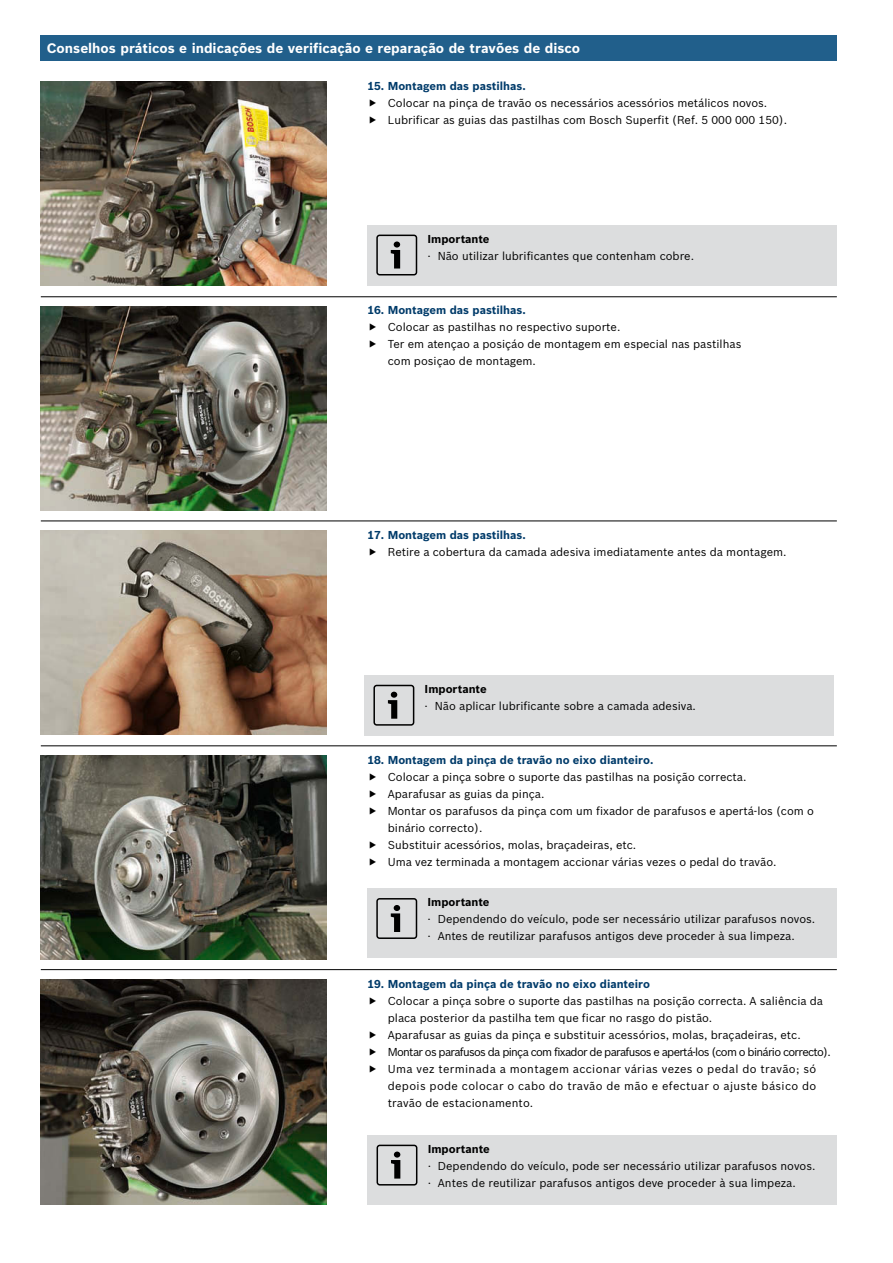
<style>
.page{position:relative;width:893px;height:1263px;background:#fff}
.page>*{position:absolute;margin:0;border:0;box-sizing:border-box;transform-origin:0 0}
.t1{font:700 13.5px "Bosch Sans";color:#fff}
.t2{font:11.25px/17px "Bosch Sans";color:#000}
.t3{font:700 11.25px "Bosch Sans";color:#003b6a}
.t4{font:700 11.25px "Bosch Sans";color:#000}
</style>
<div class="page">
<hr style="left:41px;top:969px;width:796px;height:1px;background:#000">
<hr style="left:41px;top:745px;width:796px;height:1px;background:#000">
<hr style="left:41px;top:520px;width:796px;height:1px;background:#000">
<hr style="left:41px;top:296px;width:796px;height:1px;background:#000">
<div style="left:41px;top:36px;width:795px;height:25px;background:#215f8b"></div>
<img style="left:41px;top:82px;width:285px;height:204px">
<img style="left:41px;top:306px;width:285px;height:204px">
<img style="left:41px;top:531px;width:285px;height:204px">
<img style="left:41px;top:755px;width:285px;height:204px">
<img style="left:41px;top:980px;width:286px;height:224px">
<div style="left:367px;top:888px;width:470px;height:70px;background:#dcddde"></div>
<div style="left:365px;top:675px;width:469px;height:60px;background:#dcddde"></div>
<div style="left:367px;top:225px;width:470px;height:60px;background:#dcddde"></div>
<svg style="left:391px;top:905px;width:9px;height:27px"></svg>
<div style="left:376px;top:898px;width:41px;height:41px;border:2px solid #000;border-radius:3px"></div>
<div style="left:368px;top:1135px;width:469px;height:69px;background:#dcddde"></div>
<svg style="left:391px;top:1151px;width:9px;height:27px"></svg>
<div style="left:377px;top:1145px;width:40px;height:40px;border:2px solid #000;border-radius:3px"></div>
<svg style="left:388px;top:692px;width:9px;height:27px"></svg>
<div style="left:373px;top:685px;width:41px;height:41px;border:2px solid #000;border-radius:3px"></div>
<svg style="left:391px;top:250px;width:9px;height:18px"></svg>
<div style="left:394px;top:241px;width:6px;height:7px;background:#000;border-radius:50%"></div>
<div style="left:376px;top:235px;width:41px;height:40px;border:2px solid #000;border-radius:3px"></div>
<p class="t1" style="left:47px;top:39px;width:535px">Conselhos práticos e indicações de verificação e reparação de travões de disco</p>
<p class="t3" style="left:367px;top:79px;width:160px">15. Montagem das pastilhas.</p>
<p class="t2" style="left:388px;top:95px;width:401px">Colocar na pinça de travão os necessários acessórios metálicos novos.<br>Lubrificar as guias das pastilhas com Bosch Superfit (Ref. 5 000 000 150).</p>
<p class="t4" style="left:427px;top:232px;width:64px">Importante</p>
<p class="t2" style="left:427px;top:247px;width:268px">· Não utilizar lubrificantes que contenham cobre.</p>
<p class="t3" style="left:367px;top:303px;width:160px">16. Montagem das pastilhas.</p>
<p class="t2" style="left:388px;top:319px;width:355px">Colocar as pastilhas no respectivo suporte.<br>Ter em atençao a posiçáo de montagem em especial nas pastilhas com posiçao de montagem.</p>
<p class="t3" style="left:367px;top:528px;width:160px">17. Montagem das pastilhas.</p>
<p class="t2" style="left:388px;top:543px;width:400px">Retire a cobertura da camada adesiva imediatamente antes da montagem.</p>
<p class="t4" style="left:425px;top:682px;width:64px">Importante</p>
<p class="t2" style="left:425px;top:697px;width:273px">· Não aplicar lubrificante sobre a camada adesiva.</p>
<p class="t3" style="left:367px;top:753px;width:287px">18. Montagem da pinça de travão no eixo dianteiro.</p>
<p class="t2" style="left:388px;top:768px;width:428px">Colocar a pinça sobre o suporte das pastilhas na posição correcta.<br>Aparafusar as guias da pinça.<br>Montar os parafusos da pinça com um fixador de parafusos e apertá-los (com o binário correcto).<br>Substituir acessórios, molas, braçadeiras, etc.<br>Uma vez terminada a montagem accionar várias vezes o pedal do travão.</p>
<p class="t4" style="left:427px;top:895px;width:64px">Importante</p>
<p class="t2" style="left:427px;top:911px;width:389px">· Dependendo do veículo, pode ser necessário utilizar parafusos novos. · Antes de reutilizar parafusos antigos deve proceder à sua limpeza.</p>
<p class="t3" style="left:367px;top:977px;width:284px">19. Montagem da pinça de travão no eixo dianteiro</p>
<p class="t2" style="left:388px;top:992px;width:444px">Colocar a pinça sobre o suporte das pastilhas na posição correcta. A saliência da placa posterior da pastilha tem que ficar no rasgo do pistão.<br>Aparafusar as guias da pinça e substituir acessórios, molas, braçadeiras, etc.<br>Montar os parafusos da pinça com fixador de parafusos e apertá-los (com o binário correcto).<br>Uma vez terminada a montagem accionar várias vezes o pedal do travão; só depois pode colocar o cabo do travão de mão e efectuar o ajuste básico do travão de estacionamento.</p>
<p class="t4" style="left:428px;top:1142px;width:64px">Importante</p>
<p class="t2" style="left:428px;top:1157px;width:389px">· Dependendo do veículo, pode ser necessário utilizar parafusos novos. · Antes de reutilizar parafusos antigos deve proceder à sua limpeza.</p>
</div>
